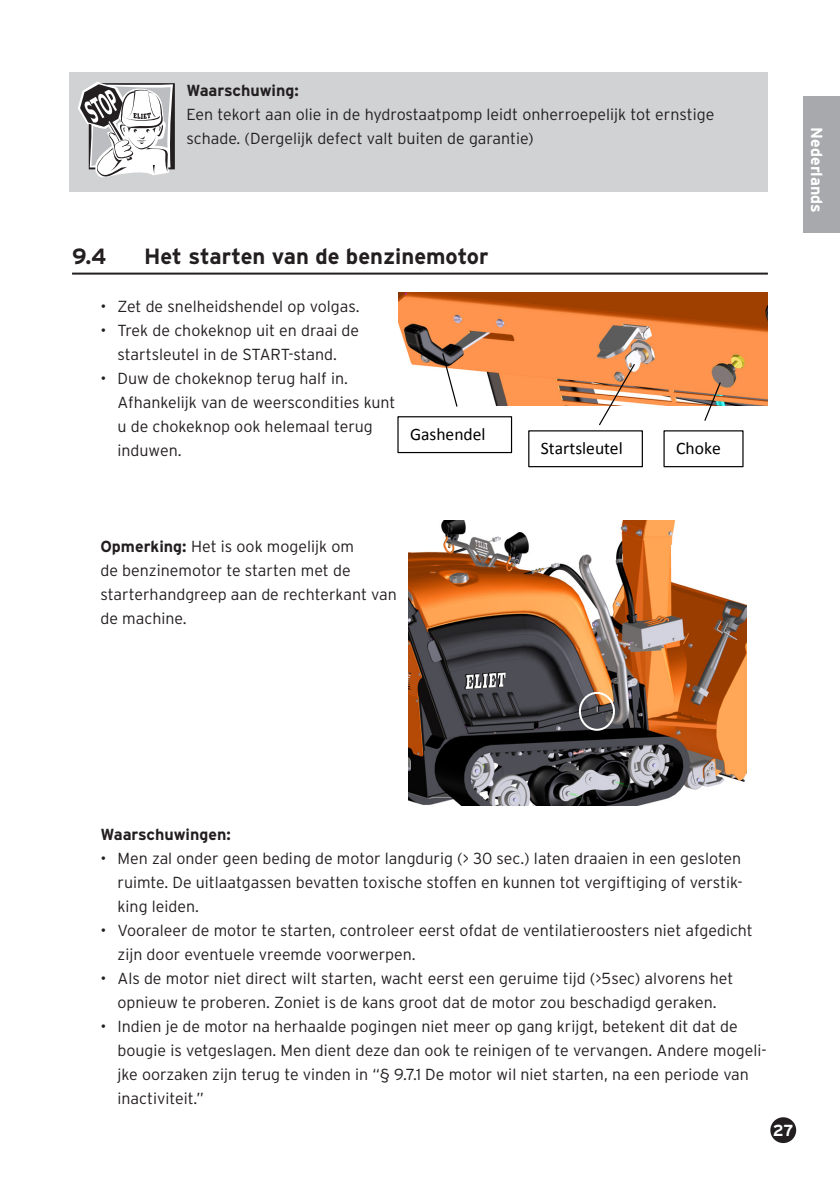
<style>
.page{position:relative;width:840px;height:1191px;background:#fff}
.page>*{position:absolute;margin:0;border:0;box-sizing:border-box;transform-origin:0 0}
.t1{font:700 22px "Interstate";color:#231f20}
.t2{font:17.6px "Calibri";color:#000}
.t3{font:300 16px/24px "Interstate";color:#231f20}
.t4{font:700 16px "Interstate";color:#231f20}
.t5{font:700 16px "Interstate";color:#fff}
.s1{font-weight:700}
</style>
<div class="page">
<div style="left:803px;top:96px;width:36px;height:136px;background:#a8a9ad"></div>
<div style="left:770px;top:1118px;width:24px;height:24px;background:#231f20;border-radius:50%"></div>
<div style="left:769px;top:1117px;width:26px;height:26px;border:2px solid #231f20;border-radius:50%"></div>
<div style="left:70px;top:72px;width:697px;height:119px;background:#d1d2d4"></div>
<svg style="left:78px;top:82px;width:97px;height:95px"></svg>
<img style="left:408px;top:520px;width:338px;height:285px">
<div style="left:578px;top:692px;width:36px;height:39px;border:2px solid #fff;border-radius:50%"></div>
<img style="left:399px;top:292px;width:368px;height:113px">
<hr style="left:72px;top:273px;width:695px;height:2px;background:#231f20">
<svg style="left:441px;top:353px;width:17px;height:54px"></svg>
<div style="left:397px;top:416px;width:115px;height:37px;border:1px solid #000"></div>
<svg style="left:597px;top:363px;width:38px;height:63px"></svg>
<div style="left:528px;top:430px;width:114px;height:37px;border:1px solid #000"></div>
<svg style="left:703px;top:381px;width:18px;height:40px"></svg>
<div style="left:663px;top:430px;width:80px;height:37px;border:1px solid #000"></div>
<p class="t4" style="left:186px;top:81px;width:114px">Waarschuwing:</p>
<p class="t3" style="left:186px;top:102px;width:529px">Een tekort aan olie in de hydrostaatpomp leidt onherroepelijk tot ernstige schade. (Dergelijk defect valt buiten de garantie)</p>
<h1 class="t1" style="left:72px;top:243px;width:36px">9.4</h1>
<h1 class="t1" style="left:144px;top:243px;width:346px">Het starten van de benzinemotor</h1>
<p class="t3" style="left:100px;top:294px;width:260px">• Zet de snelheidshendel op volgas.</p>
<p class="t3" style="left:100px;top:318px;width:260px;text-align:center">• Trek de chokeknop uit en draai de startsleutel in de START-stand.</p>
<p class="t3" style="left:117px;top:366px;width:279px;text-indent:-17px">• Duw de chokeknop terug half in.<br>Afhankelijk van de weerscondities kunt u de chokeknop ook helemaal terug induwen.</p>
<p class="t2" style="left:410px;top:423px;width:77px">Gashendel</p>
<p class="t3" style="left:100px;top:534px;width:297px"><span class="s1">Opmerking:</span> Het is ook mogelijk om<br>de benzinemotor te starten met de starterhandgreep aan de rechterkant van de machine.</p>
<p class="t2" style="left:540px;top:437px;width:83px">Startsleutel</p>
<p class="t2" style="left:675px;top:437px;width:46px">Choke</p>
<p class="t5" style="left:826px;top:127px;width:87px;rotate:90deg">Nederlands</p>
<p class="t4" style="left:100px;top:825px;width:132px">Waarschuwingen:</p>
<p class="t3" style="left:117px;top:846px;width:626px;text-align:justify;text-indent:-17px">• Men zal onder geen beding de motor langdurig (&gt; 30 sec.) laten draaien in een gesloten ruimte. De uitlaatgassen bevatten toxische stoffen en kunnen tot vergiftiging of verstik&shy;king leiden.</p>
<p class="t3" style="left:117px;top:918px;width:636px;text-indent:-17px">• Vooraleer de motor te starten, controleer eerst ofdat de ventilatieroosters niet afgedicht zijn door eventuele vreemde voorwerpen.</p>
<p class="t3" style="left:100px;top:966px;width:634px;text-align:center">• Als de motor niet direct wilt starten, wacht eerst een geruime tijd (&gt;5sec) alvorens het opnieuw te proberen. Zoniet is de kans groot dat de motor zou beschadigd geraken.</p>
<p class="t3" style="left:117px;top:1014px;width:650px;text-indent:-17px">• Indien je de motor na herhaalde pogingen niet meer op gang krijgt, betekent dit dat de bougie is vetgeslagen. Men dient deze dan ook te reinigen of te vervangen. Andere mogeli&shy;jke oorzaken zijn terug te vinden in “§ 9.7.1 De motor wil niet starten, na een periode van inactiviteit.”</p>
<p class="t5" style="left:772px;top:1120px;width:22px">27</p>
</div>
